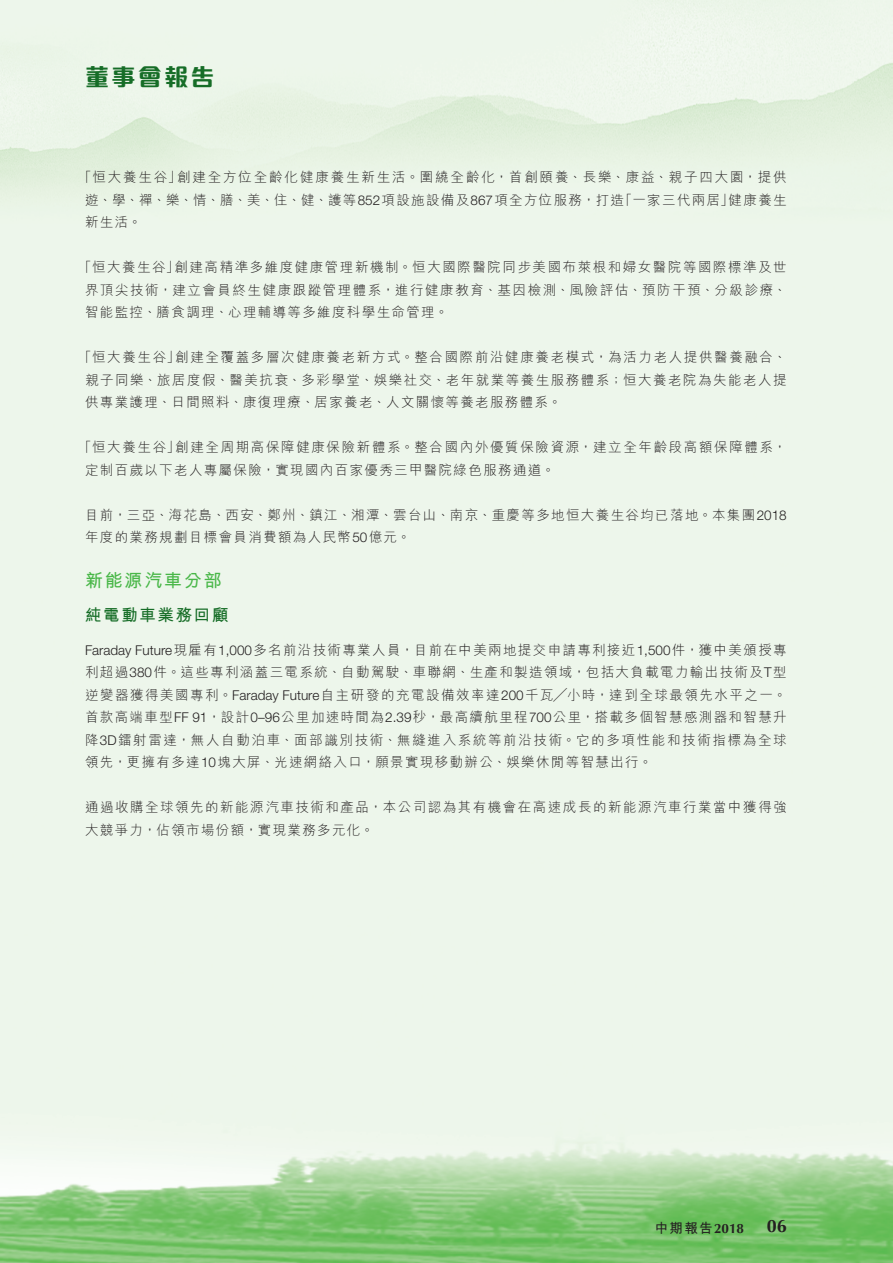
<style>
.page{position:relative;width:893px;height:1263px;background:#fff}
.page>*{position:absolute;margin:0;border:0;box-sizing:border-box;transform-origin:0 0}
.t1{font:800 24px "M Elle HK";letter-spacing:.1em;color:#166d27}
.t2{font:700 18px "M Hei HK";letter-spacing:.1em;color:#49b748}
.t3{font:700 18px "Optima LT Std";color:#231f20}
.t4{font:700 16.5px "M Hei HK";letter-spacing:.1em;color:#166d27}
.t5{font:300 13.5px/22.5px "M Hei HK";letter-spacing:.115em;color:#231f20}
.t6{font:300 13.5px "M Hei HK";letter-spacing:.14em;color:#231f20}
.t7{font:700 13.5px "M Hei HK";color:#231f20}
.s1{font-family:"Helvetica Neue LT Std"}
.s2{font-family:"Optima LT Std"}
</style>
<div class="page">
<img style="left:0;top:0;width:893px;height:1263px">
<h1 class="t1" style="left:85px;top:65px;width:131px">董事會報告</h1>
<p class="t6" style="left:177px;top:170px;width:611px">創建全方位全齡化健康養生新生活。圍繞全齡化，首創頤養、長樂、康益、親子四大園，提供</p>
<p class="t5" style="left:78px;top:166px;width:105px">「恒大養生谷」</p>
<p class="t5" style="left:85px;top:188px;width:540px">遊、學、禪、樂、情、膳、美、住、健、護等<span class="s1">852</span>項設施設備及<span class="s1">867</span>項全方位服務，打造新生活。</p>
<p class="t5" style="left:175px;top:256px;width:614px">創建高精準多維度健康管理新機制。恒大國際醫院同步美國布萊根和婦女醫院等國際標準及世</p>
<p class="t5" style="left:729px;top:188px;width:60px">健康養生</p>
<p class="t5" style="left:619px;top:188px;width:116px">「一家三代兩居」</p>
<p class="t5" style="left:85px;top:256px;width:703px;text-indent:-7px">「恒大養生谷」<br>界頂尖技術，建立會員終生健康跟蹤管理體系，進行健康教育、基因檢測、風險評估、預防干預、分級診療、智能監控、膳食調理、心理輔導等多維度科學生命管理。</p>
<p class="t5" style="left:175px;top:346px;width:613px">創建全覆蓋多層次健康養老新方式。整合國際前沿健康養老模式，為活力老人提供醫養融合、</p>
<p class="t5" style="left:85px;top:346px;width:703px;text-indent:-7px">「恒大養生谷」<br>親子同樂、旅居度假、醫美抗衰、多彩學堂、娛樂社交、老年就業等養生服務體系；恒大養老院為失能老人提供專業護理、日間照料、康復理療、居家養老、人文關懷等養老服務體系。</p>
<p class="t5" style="left:175px;top:436px;width:613px">創建全周期高保障健康保險新體系。整合國內外優質保險資源，建立全年齡段高額保障體系，</p>
<p class="t5" style="left:85px;top:436px;width:471px;text-indent:-7px">「恒大養生谷」<br>定制百歲以下老人專屬保險，實現國內百家優秀三甲醫院綠色服務通道。</p>
<p class="t5" style="left:85px;top:503px;width:703px">目前，三亞、海花島、西安、鄭州、鎮江、湘潭、雲台山、南京、重慶等多地恒大養生谷均已落地。本集團<span class="s1">2018</span>年度的業務規劃目標會員消費額為人民幣<span class="s1">50</span>億元。</p>
<h2 class="t2" style="left:85px;top:567px;width:138px">新能源汽車分部</h2>
<p class="t4" style="left:85px;top:602px;width:145px">純電動車業務回顧</p>
<p class="t5" style="left:85px;top:638px;width:703px;text-align:justify"><span class="s1">Faraday Future</span>現雇有<span class="s1">1,000</span>多名前沿技術專業人員，目前在中美兩地提交申請專利接近<span class="s1">1,500</span>件，獲中美頒授專利超過<span class="s1">380</span>件。這些專利涵蓋三電系統、自動駕駛、車聯網、生產和製造領域，包括大負載電力輸出技術及<span class="s1">T</span>型逆變器獲得美國專利。<span class="s1">Faraday Future</span>自主研發的充電設備效率達<span class="s1">200</span>千瓦╱小時，達到全球最領先水平之一。首款高端車型<span class="s1">FF 91</span>，設計 <span class="s1">–0 96</span>公里加速時間為<span class="s1">2.39</span>秒，最高續航里程<span class="s1">700</span>公里，搭載多個智慧感測器和智慧升降<span class="s1">3D</span>鐳射雷達，無人自動泊車、面部識別技術、無縫進入系統等前沿技術。它的多項性能和技術指標為全球領先，更擁有多達<span class="s1">10</span>塊大屏、光速網絡入口，願景實現移動辦公、娛樂休閒等智慧出行。</p>
<p class="t5" style="left:85px;top:796px;width:703px">通過收購全球領先的新能源汽車技術和產品，本公司認為其有機會在高速成長的新能源汽車行業當中獲得強大競爭力，佔領市場份額，實現業務多元化。</p>
<p class="t7" style="left:655px;top:1218px;width:91px">中期報告<span class="s2">2018</span></p>
<h2 class="t3" style="left:767px;top:1215px;width:22px">06</h2>
</div>
